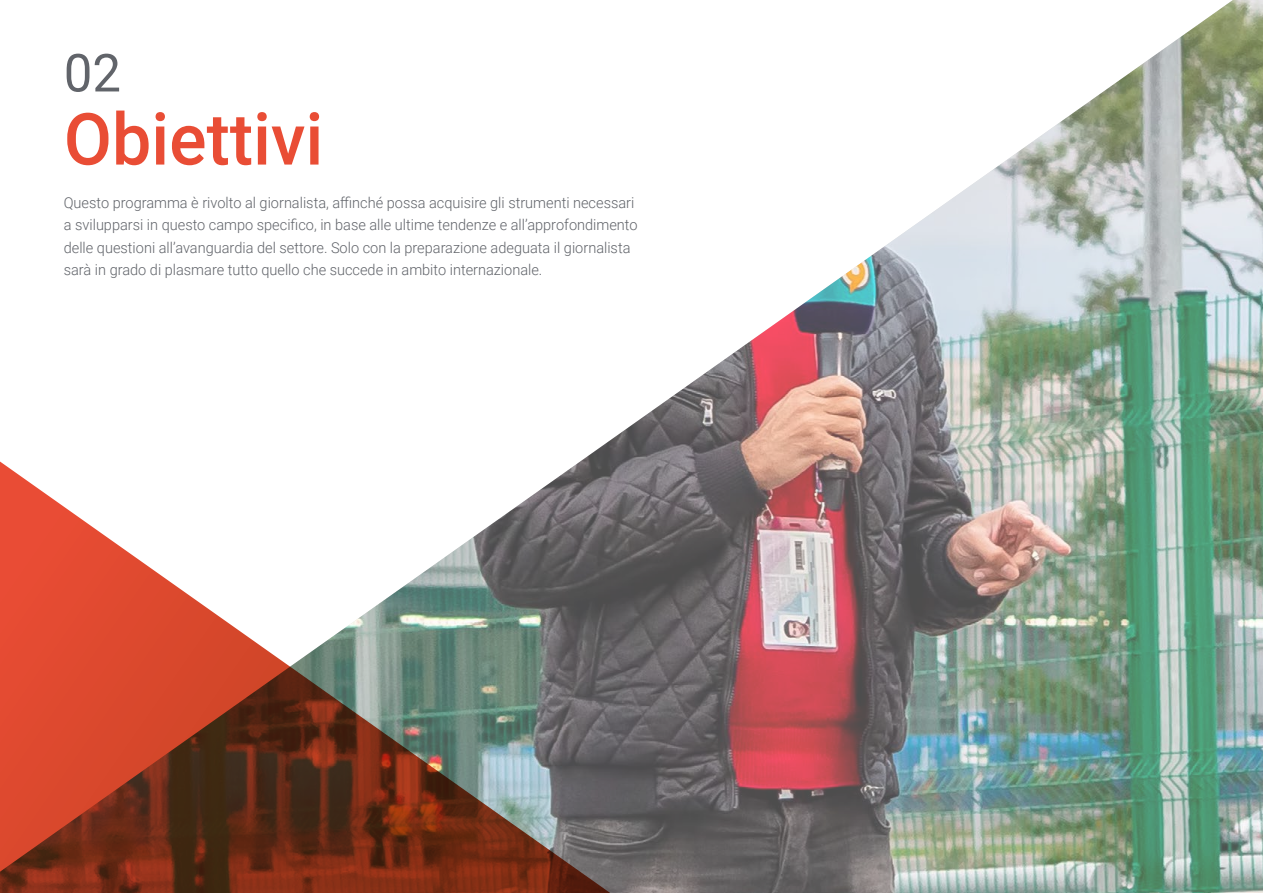
<style>
.page{position:relative;width:1263px;height:893px;background:#fff}
.page>*{position:absolute;margin:0;border:0;box-sizing:border-box;transform-origin:0 0}
.t1{font:500 72px "Roboto";color:#e94d35}
.t2{font:52.5px "Roboto";color:#61646a}
.t3{font:300 15px/22.5px "Roboto";color:#61646a}
</style>
<div class="page">
<img style="left:602px;top:0;width:661px;height:893px">
<svg style="left:0;top:446px;width:640px;height:447px"></svg>
<h2 class="t2" style="left:64px;top:36px;width:59px">02</h2>
<h1 class="t1" style="left:64px;top:89px;width:261px">Obiettivi</h1>
<p class="t3" style="left:64px;top:191px;width:575px">Questo programma è rivolto al giornalista, affinché possa acquisire gli strumenti necessari a svilupparsi in questo campo specifico, in base alle ultime tendenze e all’approfondimento delle questioni all’avanguardia del settore. Solo con la preparazione adeguata il giornalista sarà in grado di plasmare tutto quello che succede in ambito internazionale.</p>
</div>
